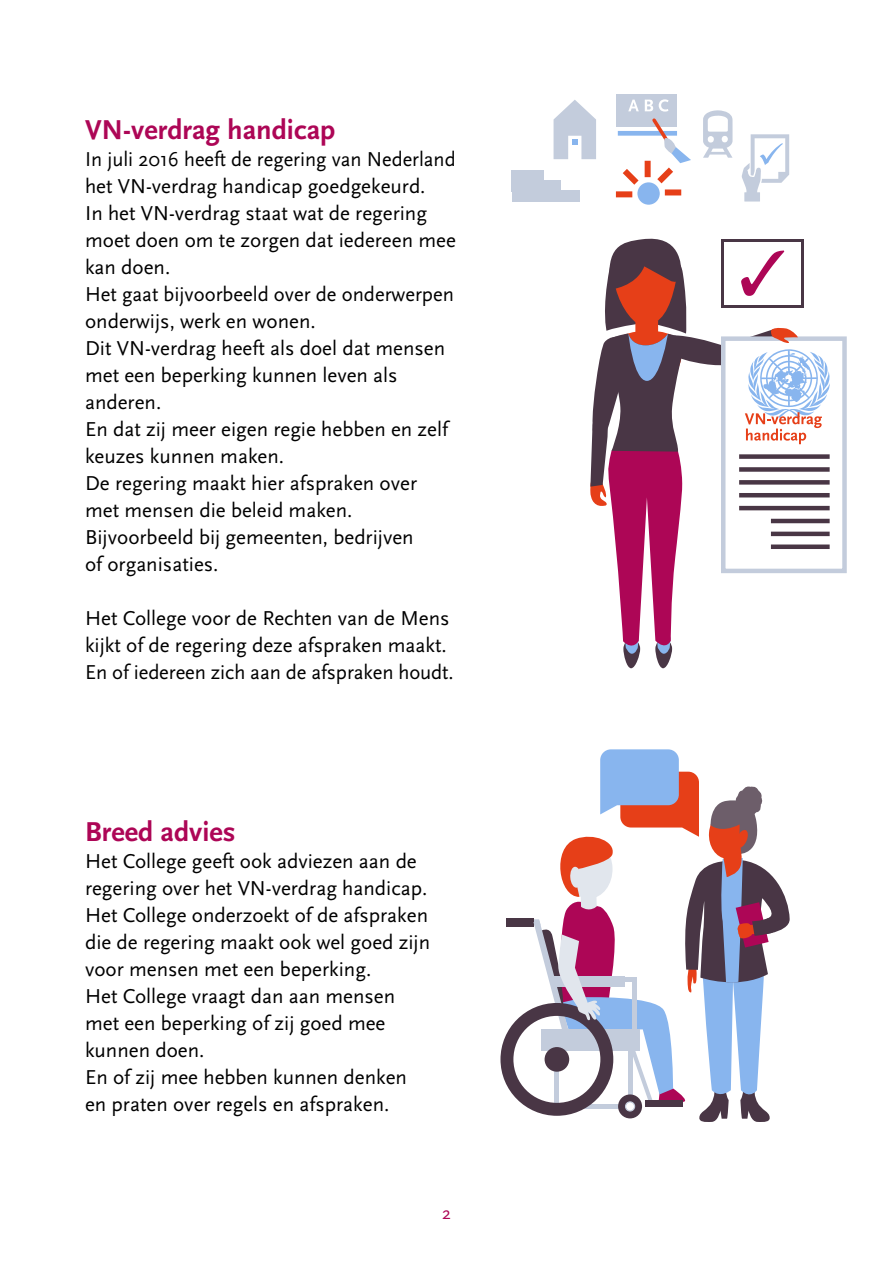
<style>
.page{position:relative;width:893px;height:1263px;background:#fff}
.page>*{position:absolute;margin:0;border:0;box-sizing:border-box;transform-origin:0 0}
.H1_-_Tussenkop{font:700 28.5px "Scala Sans OT";color:#ad0656}
.P_-_Brood{font:21px/27px "Scala Sans OT";color:#000}
.t1{font:18px "Scala Sans OT";color:#ad0656}
</style>
<div class="page">
<div style="left:721px;top:336px;width:126px;height:237px;border:4px solid #c3ccdc"></div>
<svg style="left:742px;top:134px;width:47px;height:68px"></svg>
<div style="left:512px;top:190px;width:68px;height:11px;background:#c3ccdc"></div>
<div style="left:512px;top:180px;width:49px;height:11px;background:#c3ccdc"></div>
<div style="left:512px;top:170px;width:32px;height:11px;background:#c3ccdc"></div>
<svg style="left:703px;top:110px;width:29px;height:48px"></svg>
<div style="left:616px;top:94px;width:61px;height:33px;background:#c3ccdc"></div>
<svg style="left:554px;top:100px;width:42px;height:59px"></svg>
<div style="left:637px;top:182px;width:23px;height:23px;background:#88b5ee;border-radius:50%"></div>
<div style="left:665px;top:189px;width:16px;height:6px;background:#e63f18"></div>
<div style="left:616px;top:191px;width:16px;height:6px;background:#e63f18"></div>
<svg style="left:617px;top:99px;width:74px;height:92px"></svg>
<svg style="left:590px;top:238px;width:240px;height:430px"></svg>
<svg style="left:500px;top:749px;width:290px;height:373px"></svg>
<h1 class="H1_-_Tussenkop" style="left:85px;top:114px;width:252px">VN-verdrag handicap</h1>
<p class="P_-_Brood" style="left:85px;top:146px;width:372px">In juli 2016 heeft de regering van Nederland het VN-verdrag handicap goedgekeurd.</p>
<p class="P_-_Brood" style="left:85px;top:200px;width:372px">In het VN-verdrag staat wat de regering moet doen om te zorgen dat iedereen mee kan doen.</p>
<p class="P_-_Brood" style="left:85px;top:281px;width:370px">Het gaat bijvoorbeeld over de onderwerpen onderwijs, werk en wonen.</p>
<p class="P_-_Brood" style="left:85px;top:335px;width:362px">Dit VN-verdrag heeft als doel dat mensen met een beperking kunnen leven als anderen.</p>
<p class="P_-_Brood" style="left:85px;top:416px;width:364px">En dat zij meer eigen regie hebben en zelf keuzes kunnen maken.</p>
<p class="P_-_Brood" style="left:85px;top:470px;width:334px">De regering maakt hier afspraken over met mensen die beleid maken.</p>
<p class="P_-_Brood" style="left:85px;top:524px;width:330px">Bijvoorbeeld bij gemeenten, bedrijven of organisaties.</p>
<p class="P_-_Brood" style="left:85px;top:605px;width:366px">Het College voor de Rechten van de Mens kijkt of de regering deze afspraken maakt.</p>
<p class="P_-_Brood" style="left:85px;top:659px;width:370px">En of iedereen zich aan de afspraken houdt.</p>
<h1 class="H1_-_Tussenkop" style="left:85px;top:816px;width:152px">Breed advies</h1>
<p class="P_-_Brood" style="left:85px;top:848px;width:344px">Het College geeft ook adviezen aan de regering over het VN-verdrag handicap.</p>
<p class="P_-_Brood" style="left:85px;top:902px;width:347px;text-align:justify">Het College onderzoekt of de afspraken die de regering maakt ook wel goed zijn voor mensen met een beperking.</p>
<p class="P_-_Brood" style="left:85px;top:983px;width:312px">Het College vraagt dan aan mensen met een beperking of zij goed mee kunnen doen.</p>
<p class="P_-_Brood" style="left:85px;top:1064px;width:323px">En of zij mee hebben kunnen denken en praten over regels en afspraken.</p>
<p class="t1" style="left:442px;top:1203px;width:10px">2</p>
</div>
